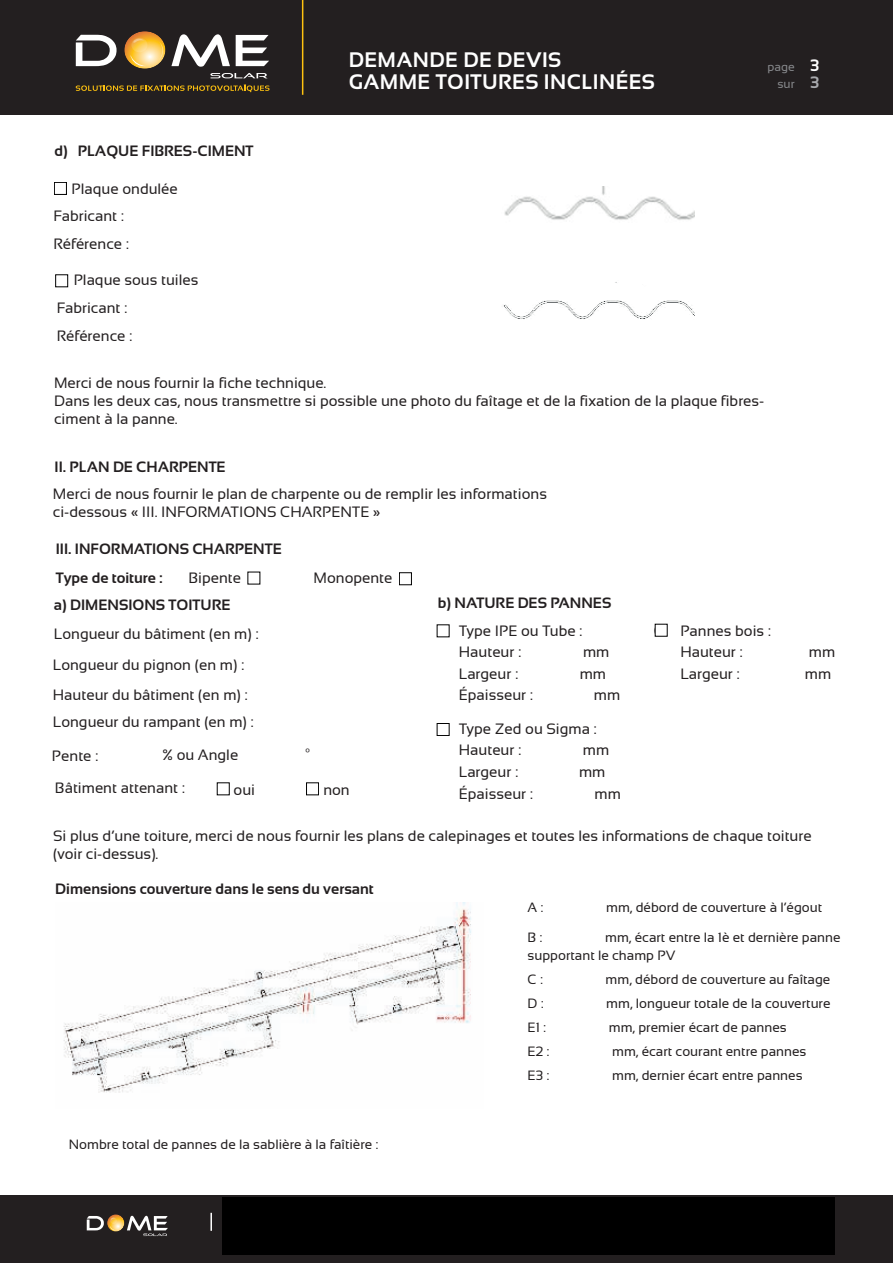
<style>
.page{position:relative;width:893px;height:1263px;background:#fff}
.page>*{position:absolute;margin:0;border:0;box-sizing:border-box;transform-origin:0 0}
.t1{font:700 21px/22.2px "Sansation";letter-spacing:.02em;color:#fff}
.t2{font:700 16.5px "Sansation";color:#fff}
.t3{font:700 16.5px "Sansation";color:#a8a9ad}
.t4{font:15px/18px "Sansation";color:#231f20}
.t5{font:700 15px "Sansation";color:#231f20}
.t6{font:700 15px/29.1px "Sansation";color:#231f20}
.t7{font:15px "Sansation";color:#231f20}
.t8{font:13.5px/18px "Sansation";color:#231f20}
.t9{font:12px/16.5px "Sansation";color:#87898c;text-align:right}
.s1{font-style:inherit}
</style>
<div class="page">
<div style="left:0;top:1196px;width:893px;height:67px;background:#231f20"></div>
<svg style="left:87px;top:1216px;width:17px;height:14px"></svg>
<svg style="left:107px;top:1214px;width:17px;height:17px"></svg>
<svg style="left:110px;top:1216px;width:58px;height:20px"></svg>
<svg style="left:210px;top:1213px;width:2px;height:18px"></svg>
<div style="left:0;top:0;width:893px;height:114px;background:#231f20"></div>
<svg style="left:76px;top:35px;width:41px;height:31px"></svg>
<svg style="left:171px;top:34px;width:59px;height:33px"></svg>
<svg style="left:236px;top:35px;width:33px;height:31px"></svg>
<svg style="left:210px;top:73px;width:57px;height:5px"></svg>
<svg style="left:124px;top:31px;width:41px;height:38px"></svg>
<svg style="left:76px;top:84px;width:193px;height:8px"></svg>
<hr style="left:302px;top:0;width:1px;height:95px;background:#fec210">
<img style="left:63px;top:902px;width:408px;height:191px">
<img style="left:504px;top:187px;width:190px;height:33px">
<img style="left:503px;top:282px;width:191px;height:37px">
<div style="left:437px;top:723px;width:12px;height:13px;border:1px solid #000"></div>
<div style="left:54px;top:182px;width:13px;height:13px;border:1px solid #000"></div>
<div style="left:55px;top:274px;width:13px;height:13px;border:1px solid #000"></div>
<div style="left:399px;top:572px;width:13px;height:13px;border:1px solid #000"></div>
<div style="left:217px;top:782px;width:13px;height:13px;border:1px solid #000"></div>
<div style="left:306px;top:782px;width:13px;height:13px;border:1px solid #000"></div>
<div style="left:222px;top:1198px;width:612px;height:57px;background:#000"></div>
<h1 class="t1" style="left:349px;top:51px;width:308px">DEMANDE DE DEVIS<br>GAMME TOITURES INCLINÉES</h1>
<p class="t9" style="left:767px;top:60px;width:29px">page sur</p>
<p class="t2" style="left:810px;top:59px;width:10px">3</p>
<p class="t3" style="left:810px;top:76px;width:10px">3</p>
<p class="t5" style="left:55px;top:146px;width:200px">d) PLAQUE FIBRES-CIMENT</p>
<p class="t4" style="left:53px;top:175px;width:126px;line-height:27.8px;text-indent:18px">Plaque ondulée<br>Fabricant :<br>Référence :</p>
<p class="t4" style="left:57px;top:266px;width:143px;line-height:27.9px;text-indent:17px">Plaque sous tuiles<br>Fabricant :<br>Référence :</p>
<p class="t4" style="left:54px;top:374px;width:712px">Merci de nous fournir la fiche technique.<br>Dans les deux cas, nous transmettre si possible une photo du faîtage et de la fixation de la plaque fibres&shy;ciment à la panne.</p>
<p class="t5" style="left:55px;top:461px;width:173px">II. PLAN DE CHARPENTE</p>
<p class="t4" style="left:53px;top:486px;width:496px">Merci de nous fournir le plan de charpente ou de remplir les informations ci-dessous « III. INFORMATIONS CHARPENTE »</p>
<p class="t6" style="left:56px;top:534px;width:227px"><span class="s1">I</span>II. INFORMATIONS CHARPENTE<br>Type de toiture :</p>
<p class="t4" style="left:189px;top:568px;width:54px">Bipente</p>
<p class="t5" style="left:54px;top:599px;width:178px">a) DIMENSIONS TOITURE</p>
<p class="t4" style="left:53px;top:620px;width:207px;line-height:30.6px">Longueur du bâtiment (en m) :<br><span class="s1">Longu</span>eur du <span class="s1">pignon</span> (en m) :<br><span class="s1">Hauteur du bâtiment (en m) :</span></p>
<p class="t4" style="left:53px;top:714px;width:202px">Longueur du rampant (en m) :</p>
<p class="t4" style="left:314px;top:568px;width:80px">Monopente</p>
<p class="t5" style="left:438px;top:597px;width:175px">b) NATURE DES PANNES</p>
<p class="t4" style="left:459px;top:621px;width:125px;line-height:21.6px">Type IPE ou Tube :<br>Hauteur :</p>
<p class="t5" style="left:654px;top:622px;width:13px">Ο</p>
<p class="t4" style="left:680px;top:621px;width:92px;line-height:21.6px">Pannes bois :<br>Hauteur :</p>
<p class="t4" style="left:583px;top:644px;width:28px">mm</p>
<p class="t4" style="left:809px;top:644px;width:28px">mm</p>
<p class="t4" style="left:459px;top:666px;width:61px">Largeur :</p>
<p class="t4" style="left:580px;top:666px;width:28px">mm</p>
<p class="t4" style="left:459px;top:687px;width:76px">Épaisseur :</p>
<p class="t4" style="left:594px;top:687px;width:28px">mm</p>
<p class="t4" style="left:459px;top:719px;width:139px;line-height:21.6px">Type Zed ou Sigma :<br>Hauteur :</p>
<p class="t4" style="left:680px;top:666px;width:61px">Largeur :</p>
<p class="t4" style="left:805px;top:666px;width:28px">mm</p>
<p class="t4" style="left:583px;top:742px;width:28px">mm</p>
<p class="t4" style="left:305px;top:746px;width:7px">º</p>
<p class="t4" style="left:52px;top:748px;width:48px">Pente :</p>
<p class="t4" style="left:163px;top:747px;width:77px">% ou Angle</p>
<p class="t7" style="left:55px;top:779px;width:132px">Bâtiment attenant :</p>
<p class="t7" style="left:234px;top:781px;width:23px">oui</p>
<p class="t7" style="left:323px;top:781px;width:28px">non</p>
<p class="t4" style="left:459px;top:764px;width:61px">Largeur :</p>
<p class="t4" style="left:579px;top:764px;width:28px">mm</p>
<p class="t4" style="left:459px;top:786px;width:76px">Épaisseur :</p>
<p class="t4" style="left:595px;top:786px;width:28px">mm</p>
<p class="t4" style="left:53px;top:826px;width:760px">Si plus d’une toiture, merci de nous fournir les plans de calepinages et toutes les informations de chaque toiture (voir ci-dessus).</p>
<p class="t5" style="left:55px;top:883px;width:320px">Dimensions couverture dans le sens du versant</p>
<p class="t8" style="left:69px;top:1135px;width:311px">Nombre total de pannes de la sablière à la faîtière :</p>
<p class="t8" style="left:528px;top:898px;width:17px">A :</p>
<p class="t8" style="left:606px;top:898px;width:218px">mm, débord de couverture à l’égout</p>
<p class="t8" style="left:528px;top:928px;width:16px">B :</p>
<p class="t8" style="left:528px;top:928px;width:314px;text-indent:78px">mm, écart entre la 1è et dernière panne supportant le champ PV</p>
<p class="t8" style="left:528px;top:970px;width:17px">C :</p>
<p class="t8" style="left:606px;top:970px;width:226px">mm, débord de couverture au faîtage</p>
<p class="t8" style="left:528px;top:994px;width:18px">D :</p>
<p class="t8" style="left:606px;top:994px;width:226px">mm, longueur totale de la couverture</p>
<p class="t8" style="left:528px;top:1018px;width:20px">E1 :</p>
<p class="t8" style="left:609px;top:1018px;width:179px">mm, premier écart de pannes</p>
<p class="t8" style="left:528px;top:1042px;width:23px">E2 :</p>
<p class="t8" style="left:612px;top:1042px;width:196px">mm, écart courant entre pannes</p>
<p class="t8" style="left:528px;top:1066px;width:23px">E3 :</p>
<p class="t8" style="left:612px;top:1066px;width:192px">mm, dernier écart entre pannes</p>
</div>
